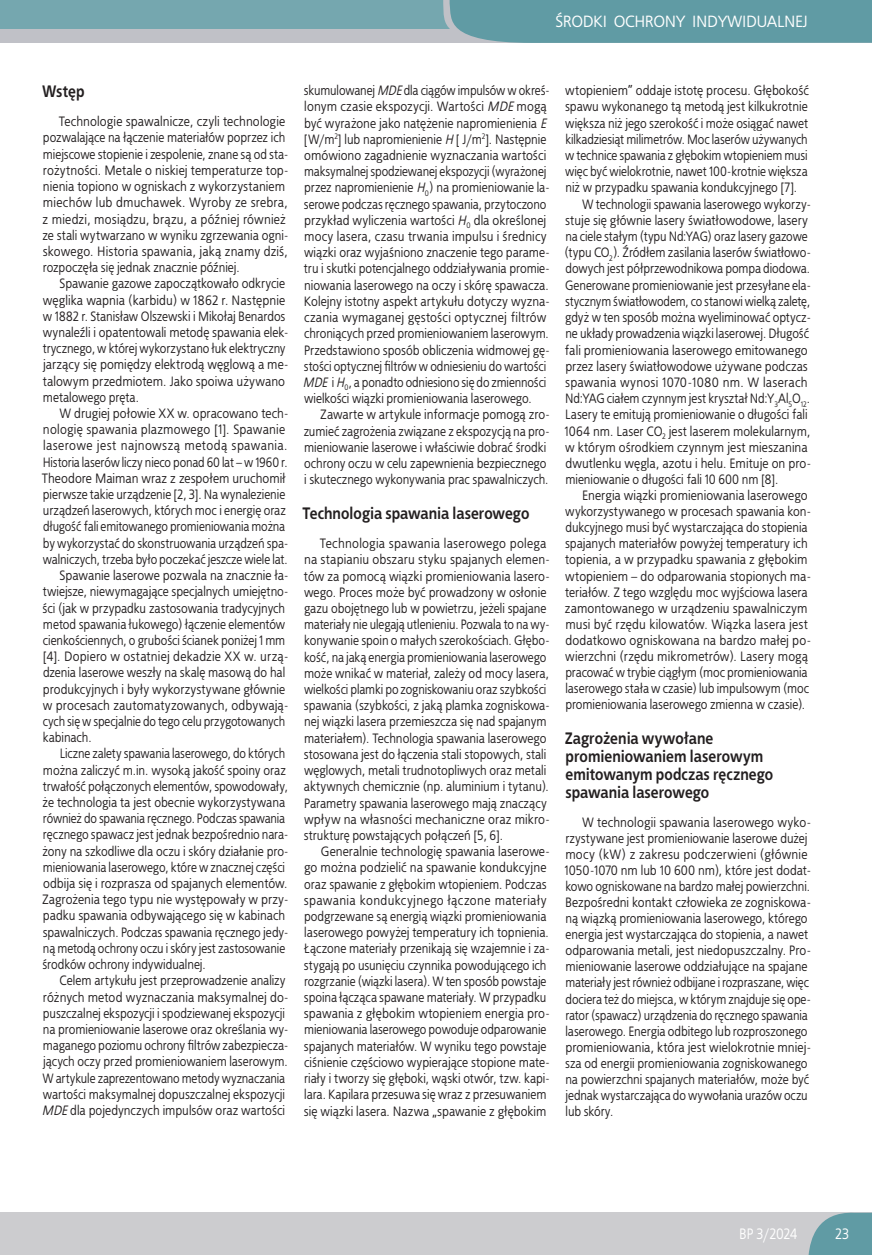
<style>
.page{position:relative;width:872px;height:1255px;background:#fff}
.page>*{position:absolute;margin:0;border:0;box-sizing:border-box;transform-origin:0 0}
.Przypis_i_podpis{font:700 16.5px/18px "EFN Bureau";letter-spacing:-.005em;color:#231f20}
.t1{font:16.2px "EFN Bureau";letter-spacing:-.01em;color:#fff;scale:1.11 1}
.Tytuł_2{font:15px "EFN Bureau";letter-spacing:-.005em;color:#fff}
.Przypis_i_podpis-2{font:13.5px/16.2px "EFN Bureau";letter-spacing:.01em;color:#231f20}
.s1{font-style:italic}
</style>
<div class="page">
<div style="left:0;top:1211px;width:872px;height:43px;background:#cccccf"></div>
<div style="left:0;top:0;width:872px;height:43px;background:#c0c1c7"></div>
<div style="left:0;top:0;width:510px;height:29px;background:#75a7af"></div>
<div style="left:443px;top:0;width:429px;height:43px;background:#609ba4"></div>
<svg style="left:808px;top:1211px;width:64px;height:43px;background:#75a5ad"></svg>
<p class="t1" style="left:555px;top:11px;width:229px">ŚRODKI OCHRONY INDYWIDUALNEJ</p>
<p class="Przypis_i_podpis" style="left:42px;top:82px;width:44px">Wstęp</p>
<p class="Przypis_i_podpis-2" style="left:42px;top:113px;width:248px;text-indent:16px">Technologie spawalnicze, czyli technologie pozwalające na łączenie materiałów poprzez ich miejscowe stopienie i zespolenie, znane są od sta&shy;rożytności. Metale o niskiej temperaturze top&shy;nienia topiono w ogniskach z wykorzystaniem miechów lub dmuchawek. Wyroby ze srebra, z miedzi, mosiądzu, brązu, a później również ze stali wytwarzano w wyniku zgrzewania ogni&shy;skowego. Historia spawania, jaką znamy dziś, rozpoczęła się jednak znacznie później.</p>
<p class="Przypis_i_podpis-2" style="left:43px;top:275px;width:247px;text-indent:17px">Spawanie gazowe zapoczątkowało odkrycie węglika wapnia (karbidu) w 1862 r. Następnie w 1882 r. Stanisław Olszewski i Mikołaj Benardos wynaleźli i opatentowali metodę spawania elek&shy;trycznego, w której wykorzystano łuk elektryczny jarzący się pomiędzy elektrodą węglową a me&shy;talowym przedmiotem. Jako spoiwa używano metalowego pręta.</p>
<p class="Przypis_i_podpis-2" style="left:42px;top:405px;width:248px;text-indent:18px">W drugiej połowie XX w. opracowano tech&shy;nologię spawania plazmowego [1]. Spawanie laserowe jest najnowszą metodą spawania.<br>Historia laserów liczy nieco ponad 60 lat – w 1960 r.<br>Theodore Maiman wraz z zespołem uruchomił pierwsze takie urządzenie [2, 3]. Na wynalezienie urządzeń laserowych, których moc i energię oraz długość fali emitowanego promieniowania można by wykorzystać do skonstruowania urządzeń spa&shy;walniczych, trzeba było poczekać jeszcze wiele lat.</p>
<p class="Przypis_i_podpis-2" style="left:42px;top:567px;width:248px;text-indent:17px">Spawanie laserowe pozwala na znacznie ła&shy;twiejsze, niewymagające specjalnych umiejętno&shy;ści (jak w przypadku zastosowania tradycyjnych metod spawania łukowego) łączenie elementów cienkościennych, o grubości ścianek poniżej 1 mm [4]. Dopiero w ostatniej dekadzie XX w. urzą&shy;dzenia laserowe weszły na skalę masową do hal produkcyjnych i były wykorzystywane głównie w procesach zautomatyzowanych, odbywają&shy;cych się w specjalnie do tego celu przygotowanych kabinach.</p>
<p class="Przypis_i_podpis-2" style="left:42px;top:745px;width:248px;text-indent:18px">Liczne zalety spawania laserowego, do których można zaliczyć m.in. wysoką jakość spoiny oraz trwałość połączonych elementów, spowodowały, że technologia ta jest obecnie wykorzystywana również do spawania ręcznego. Podczas spawania ręcznego spawacz jest jednak bezpośrednio nara&shy;żony na szkodliwe dla oczu i skóry działanie pro&shy;mieniowania laserowego, które w znacznej części odbija się i rozprasza od spajanych elementów.<br>Zagrożenia tego typu nie występowały w przy&shy;padku spawania odbywającego się w kabinach spawalniczych. Podczas spawania ręcznego jedy&shy;ną metodą ochrony oczu i skóry jest zastosowanie środków ochrony indywidualnej.</p>
<p class="Przypis_i_podpis-2" style="left:42px;top:972px;width:248px;text-indent:18px">Celem artykułu jest przeprowadzenie analizy różnych metod wyznaczania maksymalnej do&shy;puszczalnej ekspozycji i spodziewanej ekspozycji na promieniowanie laserowe oraz określania wy&shy;maganego poziomu ochrony filtrów zabezpiecza&shy;jących oczy przed promieniowaniem laserowym.<br>W artykule zaprezentowano metody wyznaczania wartości maksymalnej dopuszczalnej ekspozycji <span class="s1">MDE</span> dla pojedynczych impulsów oraz wartości</p>
<p class="Przypis_i_podpis-2" style="left:303px;top:82px;width:248px">skumulowanej <span class="s1">MDE</span> dla ciągów impulsów w okreś&shy;lonym czasie ekspozycji. Wartości <span class="s1">MDE</span> mogą być wyrażone jako natężenie napromienienia <span class="s1">E </span>[W/m<sup>2</sup>] lub napromienienie <span class="s1">H</span> [ J/m<sup>2</sup>]. Następnie omówiono zagadnienie wyznaczania wartości maksymalnej spodziewanej ekspozycji (wyrażonej przez napromienienie <span class="s1">H</span><sub>0</sub>) na promieniowanie la&shy;serowe podczas ręcznego spawania, przytoczono przykład wyliczenia wartości <span class="s1">H</span><sub>0</sub> dla określonej mocy lasera, czasu trwania impulsu i średnicy wiązki oraz wyjaśniono znaczenie tego parame&shy;tru i skutki potencjalnego oddziaływania promie&shy;niowania laserowego na oczy i skórę spawacza.<br>Kolejny istotny aspekt artykułu dotyczy wyzna&shy;czania wymaganej gęstości optycznej filtrów chroniących przed promieniowaniem laserowym.<br>Przedstawiono sposób obliczenia widmowej gę&shy;stości optycznej filtrów w odniesieniu do wartości <span class="s1">MDE</span> i <span class="s1">H</span><sub>0</sub>, a ponadto odniesiono się do zmienności wielkości wiązki promieniowania laserowego.</p>
<p class="Przypis_i_podpis-2" style="left:304px;top:406px;width:248px;text-indent:17px">Zawarte w artykule informacje pomogą zro&shy;zumieć zagrożenia związane z ekspozycją na pro&shy;mieniowanie laserowe i właściwie dobrać środki ochrony oczu w celu zapewnienia bezpiecznego i skutecznego wykonywania prac spawalniczych.</p>
<p class="Przypis_i_podpis" style="left:303px;top:503px;width:228px">Technologia spawania laserowego</p>
<p class="Przypis_i_podpis-2" style="left:304px;top:535px;width:247px;text-indent:16px">Technologia spawania laserowego polega na stapianiu obszaru styku spajanych elemen&shy;tów za pomocą wiązki promieniowania lasero&shy;wego. Proces może być prowadzony w osłonie gazu obojętnego lub w powietrzu, jeżeli spajane materiały nie ulegają utlenieniu. Pozwala to na wy&shy;konywanie spoin o małych szerokościach. Głębo&shy;kość, na jaką energia promieniowania laserowego może wnikać w materiał, zależy od mocy lasera, wielkości plamki po zogniskowaniu oraz szybkości spawania (szybkości, z jaką plamka zogniskowa&shy;nej wiązki lasera przemieszcza się nad spajanym materiałem). Technologia spawania laserowego stosowana jest do łączenia stali stopowych, stali węglowych, metali trudnotopliwych oraz metali aktywnych chemicznie (np. aluminium i tytanu).<br>Parametry spawania laserowego mają znaczący wpływ na własności mechaniczne oraz mikro&shy;strukturę powstających połączeń [5, 6].</p>
<p class="Przypis_i_podpis-2" style="left:304px;top:843px;width:247px;text-indent:17px">Generalnie technologię spawania laserowe&shy;go można podzielić na spawanie kondukcyjne oraz spawanie z głębokim wtopieniem. Podczas spawania kondukcyjnego łączone materiały podgrzewane są energią wiązki promieniowania laserowego powyżej temperatury ich topnienia.<br>Łączone materiały przenikają się wzajemnie i za&shy;stygają po usunięciu czynnika powodującego ich rozgrzanie (wiązki lasera). W ten sposób powstaje spoina łącząca spawane materiały. W przypadku spawania z głębokim wtopieniem energia pro&shy;mieniowania laserowego powoduje odparowanie spajanych materiałów. W wyniku tego powstaje ciśnienie częściowo wypierające stopione mate&shy;riały i tworzy się głęboki, wąski otwór, tzw. kapi&shy;lara. Kapilara przesuwa się wraz z przesuwaniem się wiązki lasera. Nazwa „spawanie z głębokim</p>
<p class="Przypis_i_podpis-2" style="left:565px;top:82px;width:245px;text-align:justify">wtopieniem” oddaje istotę procesu. Głębokość spawu wykonanego tą metodą jest kilkukrotnie większa niż jego szerokość i może osiągać nawet kilkadziesiąt milimetrów. Moc laserów używanych w technice spawania z głębokim wtopieniem musi więc być wielokrotnie, nawet 100-krotnie większa niż w przypadku spawania kondukcyjnego [7].</p>
<p class="Przypis_i_podpis-2" style="left:564px;top:195px;width:248px;text-indent:18px">W technologii spawania laserowego wykorzy&shy;stuje się głównie lasery światłowodowe, lasery na ciele stałym (typu Nd:YAG) oraz lasery gazowe (typu CO<sub>2</sub>). Źródłem zasilania laserów światłowo&shy;dowych jest półprzewodnikowa pompa diodowa.<br>Generowane promieniowanie jest przesyłane ela&shy;stycznym światłowodem, co stanowi wielką zaletę, gdyż w ten sposób można wyeliminować optycz&shy;ne układy prowadzenia wiązki laserowej. Długość fali promieniowania laserowego emitowanego przez lasery światłowodowe używane podczas spawania wynosi 1070-1080 nm. W laserach Nd:YAG ciałem czynnym jest kryształ Nd:Y<sub>3</sub>Al<sub>5</sub>O<sub>12</sub>.<br>Lasery te emitują promieniowanie o długości fali 1064 nm. Laser CO<sub>2</sub> jest laserem molekularnym, w którym ośrodkiem czynnym jest mieszanina dwutlenku węgla, azotu i helu. Emituje on pro&shy;mieniowanie o długości fali 10 600 nm [8].</p>
<p class="Przypis_i_podpis-2" style="left:565px;top:487px;width:248px;text-indent:17px">Energia wiązki promieniowania laserowego wykorzystywanego w procesach spawania kon&shy;dukcyjnego musi być wystarczająca do stopienia spajanych materiałów powyżej temperatury ich topienia, a w przypadku spawania z głębokim wtopieniem – do odparowania stopionych ma&shy;teriałów. Z tego względu moc wyjściowa lasera zamontowanego w urządzeniu spawalniczym musi być rzędu kilowatów. Wiązka lasera jest dodatkowo ogniskowana na bardzo małej po&shy;wierzchni (rzędu mikrometrów). Lasery mogą pracować w trybie ciągłym (moc promieniowania laserowego stała w czasie) lub impulsowym (moc promieniowania laserowego zmienna w czasie).</p>
<p class="Przypis_i_podpis" style="left:565px;top:728px;width:210px">Zagrożenia wywołane promieniowaniem laserowym emitowanym podczas ręcznego spawania laserowego</p>
<p class="Przypis_i_podpis-2" style="left:564px;top:813px;width:248px;text-indent:17px">W technologii spawania laserowego wyko&shy;rzystywane jest promieniowanie laserowe dużej mocy (kW) z zakresu podczerwieni (głównie 1050-1070 nm lub 10 600 nm), które jest dodat&shy;kowo ogniskowane na bardzo małej powierzchni.<br>Bezpośredni kontakt człowieka ze zogniskowa&shy;ną wiązką promieniowania laserowego, którego energia jest wystarczająca do stopienia, a nawet odparowania metali, jest niedopuszczalny. Pro&shy;mieniowanie laserowe oddziałujące na spajane materiały jest również odbijane i rozpraszane, więc dociera też do miejsca, w którym znajduje się ope&shy;rator (spawacz) urządzenia do ręcznego spawania laserowego. Energia odbitego lub rozproszonego promieniowania, która jest wielokrotnie mniej&shy;sza od energii promieniowania zogniskowanego na powierzchni spajanych materiałów, może być jednak wystarczająca do wywołania urazów oczu lub skóry.</p>
<p class="Tytuł_2" style="left:739px;top:1223px;width:60px">BP 3/2024</p>
<p class="Tytuł_2" style="left:835px;top:1223px;width:15px">23</p>
</div>
